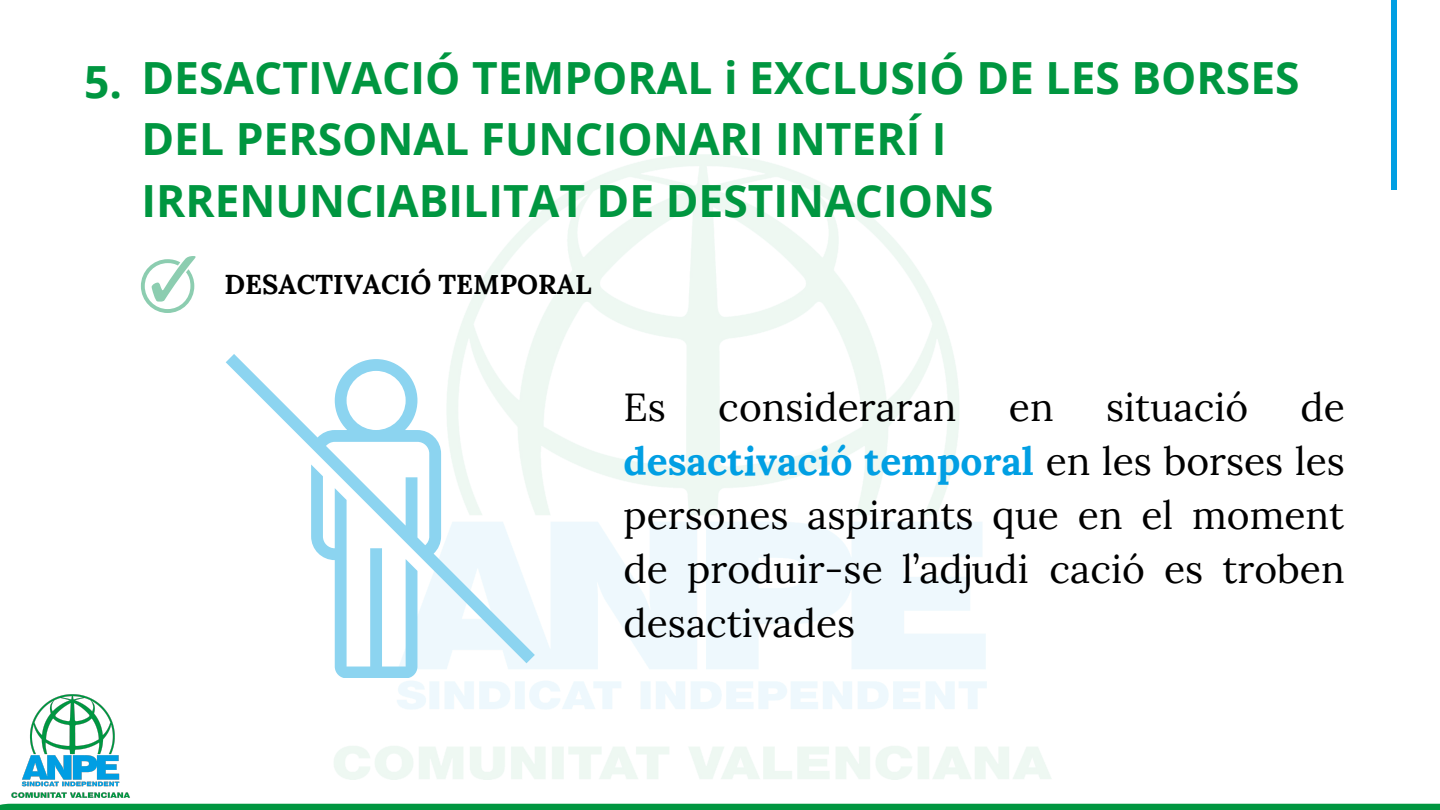
<style>
.page{position:relative;width:1440px;height:810px;background:#fff}
.page>*{position:absolute;margin:0;border:0;box-sizing:border-box;transform-origin:0 0}
.t1{font:700 44.4px/61.5px "Open Sans";color:#009640}
.t2{font:39px/54px "Lora";color:#000;text-align:justify}
.t3{font:700 27.3px "Lora";color:#000}
.s1{font-weight:700;color:#019fe3}
</style>
<div class="page">
<div style="left:0;top:804px;width:1440px;height:6px;background:#009640"></div>
<div style="left:1391px;top:0;width:6px;height:190px;background:#019fe3"></div>
<svg style="left:141px;top:256px;width:55px;height:57px"></svg>
<svg style="left:334px;top:663px;width:83px;height:15px"></svg>
<svg style="left:226px;top:354px;width:309px;height:309px"></svg>
<img style="left:11px;top:694px;width:119px;height:104px">
<p class="t1" style="left:84px;top:50px;width:39px">5.</p>
<p class="t1" style="left:141px;top:46px;width:1160px">DESACTIVACIÓ TEMPORAL i EXCLUSIÓ DE LES BORSES<br>DEL PERSONAL FUNCIONARI INTERÍ I<br>IRRENUNCIABILITAT DE DESTINACIONS</p>
<p class="t3" style="left:224px;top:267px;width:368px">DESACTIVACIÓ TEMPORAL</p>
<p class="t2" style="left:624px;top:380px;width:44px">Es</p>
<p class="t2" style="left:718px;top:380px;width:240px">consideraran</p>
<p class="t2" style="left:1009px;top:380px;width:46px">en</p>
<p class="t2" style="left:1106px;top:380px;width:143px">situació</p>
<p class="t2" style="left:624px;top:380px;width:723px;text-indent:677px">de <span class="s1">desactivació temporal</span> en les borses les persones aspirants que en el moment de produir-se l’adjudi cació es troben desactivades</p>
</div>
